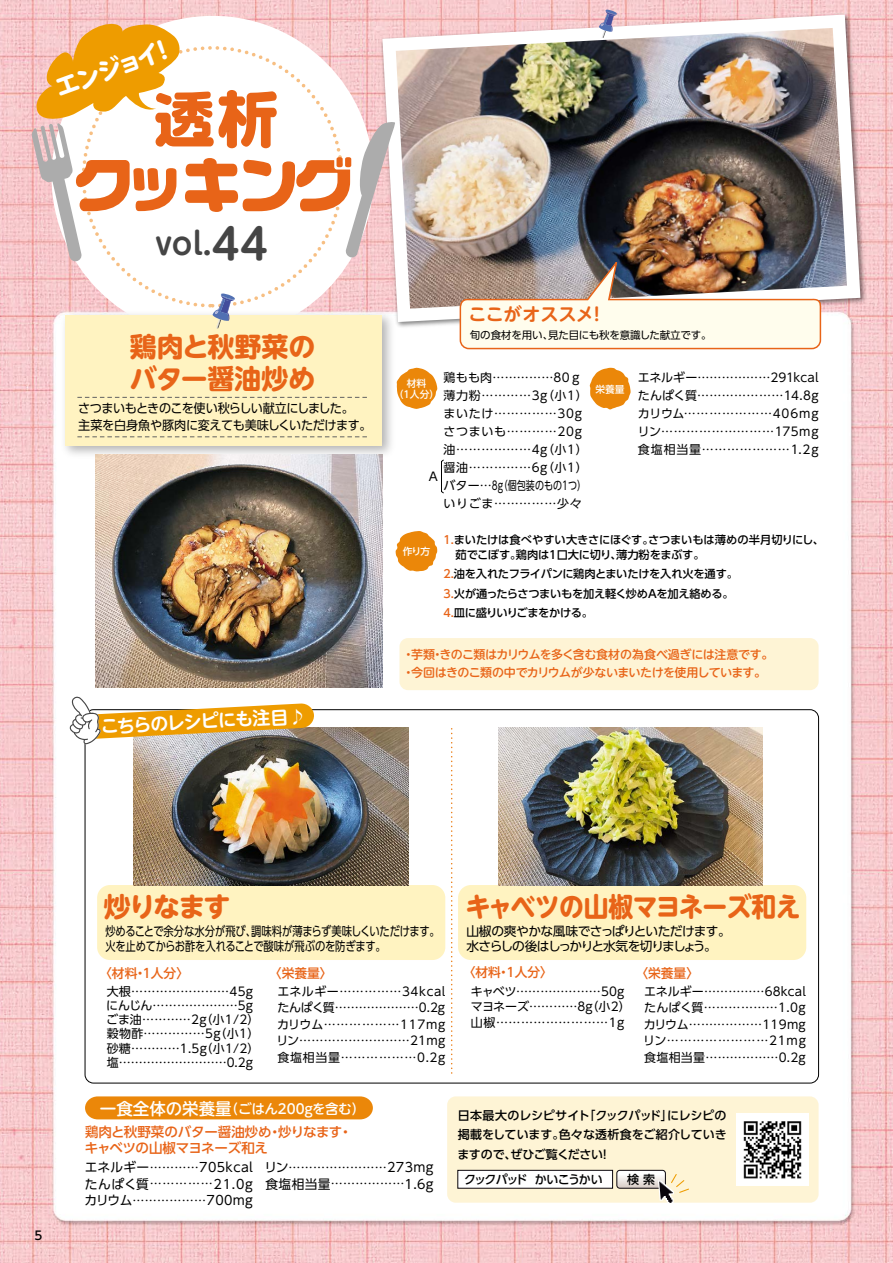
<style>
.page{position:relative;width:893px;height:1263px;background:#fff}
.page>*{position:absolute;margin:0;border:0;box-sizing:border-box;transform-origin:0 0}
.t1{font:900 60.6px/65.6px "Logo Maru Std";letter-spacing:-.06em;color:#e86418;text-align:center}
.t2{font:700 30.45px "UD Shin M Go Pro De";color:#454545}
.t3{font:700 27px/32.2px "UD Shin M Go Pro";letter-spacing:-.005em;color:#e86418}
.t4{font:700 27px "UD Shin M Go Pro";letter-spacing:-.025em;color:#e86418;scale:.92 1}
.t5{font:700 27px "UD Shin M Go Pro";letter-spacing:-.025em;color:#e86418}
.t6{font:700 24px "UD Shin M Go Pro";color:#fff}
.t7{font:700 18px "UD Shin M Go Pro De";color:#fff}
.t8{font:700 18px "UD Shin M Go Pro De";color:#e86418}
.t9{font:500 13.5px/16.5px "UD Shin Go Pro";letter-spacing:-.015em;color:#e86418}
.t10{font:500 13.5px "UD Shin M Go Pro";letter-spacing:-.02em;color:#fff}
.t11{font:12.75px/15px "UD Shin Go Pro";letter-spacing:-.03em;color:#000;scale:.81 1}
.t12{font:12.75px/16.5px "UD Shin Go Pro";letter-spacing:-.03em;color:#000;text-align:justify}
.t13{font:12.75px/16.5px "UD Shin Go Pro";letter-spacing:-.03em;color:#000;scale:.95 1}
.t14{font:12.75px/15px "UD Shin Go Pro";letter-spacing:-.07em;color:#000}
.t15{font:500 12.75px "UD Shin Go Pro";color:#e86418}
.t16{font:12px/16.5px "UD Shin Go Pro";letter-spacing:.02em;color:#000;text-align:justify}
.t17{font:12px/18px "UD Shin Go Pro";letter-spacing:.05em;color:#000}
.t18{font:500 12px/18px "UD Shin M Go Pro";letter-spacing:-.045em;color:#e86418}
.t19{font:500 12px/19.5px "UD Shin Go Pro";letter-spacing:-.025em;color:#000;text-align:justify}
.t20{font:12px/15.8px "UD Shin Go Pro";letter-spacing:-.005em;color:#000}
.t21{font:500 12px "UD Shin Go Pro";letter-spacing:-.11em;color:#000}
.t22{font:500 11.25px/19.5px "UD Shin Go Pro";letter-spacing:-.02em;color:#000}
.t23{font:10.5px "UD Shin Go Pro";letter-spacing:-.02em;color:#000}
.t24{font:500 9.75px/11.2px "UD Shin Go Pro";color:#fff;text-align:center}
.s1{font-size:42px}
.s2{color:#e86418}
.s3{font-size:16.5px}
.s4{font-size:12px}
.s5{font-size:12.75px}
</style>
<div class="page">
<img style="left:0;top:0;width:893px;height:1263px">
<img style="left:378px;top:10px;width:491px;height:321px">
<svg style="left:382px;top:15px;width:478px;height:307px"></svg>
<div style="left:52px;top:16px;width:321px;height:322px;background:#fff;border-radius:50%"></div>
<img style="left:57px;top:307px;width:342px;height:156px">
<div style="left:66px;top:315px;width:316px;height:130px;background:#fff3c1"></div>
<svg style="left:77px;top:397px;width:290px;height:1px"></svg>
<svg style="left:77px;top:436px;width:290px;height:1px"></svg>
<svg style="left:345px;top:122px;width:51px;height:136px"></svg>
<div style="left:97px;top:885px;width:348px;height:75px;background:#fff3c1;border-radius:13px"></div>
<img style="left:134px;top:727px;width:274px;height:158px">
<img style="left:396px;top:28px;width:451px;height:281px">
<img style="left:96px;top:454px;width:286px;height:233px">
<img style="left:459px;top:256px;width:363px;height:94px">
<svg style="left:590px;top:368px;width:41px;height:41px"></svg>
<div style="left:447px;top:1096px;width:372px;height:107px;background:#fef4d5;border-radius:9px"></div>
<div style="left:85px;top:1096px;width:288px;height:23px;background:#eb8709"></div>
<svg style="left:70px;top:696px;width:244px;height:48px"></svg>
<svg style="left:451px;top:729px;width:1px;height:346px"></svg>
<div style="left:458px;top:885px;width:348px;height:75px;background:#fff3c1;border-radius:13px"></div>
<img style="left:498px;top:727px;width:264px;height:158px">
<svg style="left:396px;top:368px;width:41px;height:41px"></svg>
<svg style="left:396px;top:531px;width:41px;height:40px"></svg>
<svg style="left:32px;top:20px;width:149px;height:242px"></svg>
<div style="left:399px;top:638px;width:420px;height:52px;background:#fef4d5;border-radius:9px"></div>
<img style="left:736px;top:1113px;width:72px;height:73px">
<div style="left:458px;top:1170px;width:155px;height:18px;background:#fff"></div>
<div style="left:457px;top:1170px;width:156px;height:18px;border:1px solid #0a050c"></div>
<div style="left:616px;top:1170px;width:50px;height:18px;border:1px solid #0a050c;border-radius:3px"></div>
<svg style="left:617px;top:1170px;width:73px;height:35px"></svg>
<svg style="left:212px;top:293px;width:24px;height:35px"></svg>
<svg style="left:599px;top:9px;width:19px;height:29px"></svg>
<svg style="left:441px;top:459px;width:4px;height:35px"></svg>
<h3 class="t6" style="left:49px;top:70px;width:126px;rotate:-20deg">エンジョイ！</h3>
<h1 class="t1" style="left:73px;top:83px;width:283px">透析<br>クッキング</h1>
<h2 class="t2" style="left:155px;top:219px;width:114px">vol.<span class="s1">44</span></h2>
<h3 class="t3" style="left:130px;top:329px;width:187px">鶏肉と秋野菜のバター醤油炒め</h3>
<p class="t13" style="left:78px;top:400px;width:311px">さつまいもときのこを使い秋らしい献立にしました。<br>主菜を白身魚や豚肉に変えても美味しくいただけます。</p>
<h3 class="t7" style="left:100px;top:712px;width:207px;rotate:-3deg">こちらのレシピにも注目♪</h3>
<h3 class="t8" style="left:469px;top:299px;width:139px">ここがオススメ！</h3>
<p class="t23" style="left:470px;top:326px;width:243px">旬の食材を用い、見た目にも秋を意識した献立です。</p>
<p class="t17" style="left:444px;top:368px;width:146px">鶏もも肉……………80ｇ薄力粉…………3g（小1）まいたけ……………30gさつまいも…………20g油………………4g（小1）醤油……………6g（小1）バター…8g（個包装のもの1つ）いりごま……………少々</p>
<p class="t24" style="left:394px;top:377px;width:47px">材料<br>（1人分）</p>
<p class="t16" style="left:429px;top:468px;width:10px">A</p>
<p class="t24" style="left:595px;top:383px;width:31px">栄養量</p>
<p class="t16" style="left:638px;top:368px;width:182px;line-height:18px">エネルギー………………291kcalたんぱく質…………………14.8gカリウム…………………406mgリン………………………175mg食塩相当量…………………1.2g</p>
<p class="t24" style="left:403px;top:545px;width:29px">作り方</p>
<p class="t22" style="left:456px;top:531px;width:370px;line-height:15px;text-indent:-14px"><span class="s2">１.</span>まいたけは食べやすい大きさにほぐす。さつまいもは薄めの半月切りにし、茹でこぼす。鶏肉は1口大に切り、薄力粉をまぶす。</p>
<p class="t22" style="left:441px;top:564px;width:298px"><span class="s2">２.</span>油を入れたフライパンに鶏肉とまいたけを入れ火を通す。<br><span class="s2">３.</span>火が通ったらさつまいもを加え軽く炒めAを加え絡める。<br><span class="s2">４.</span>皿に盛りいりごまをかける。</p>
<p class="t18" style="left:403px;top:645px;width:372px">・芋類・きのこ類はカリウムを多く含む食材の為食べ過ぎには注意です。・今回はきのこ類の中でカリウムが少ないまいたけを使用しています。</p>
<p class="t19" style="left:35px;top:1225px;width:9px">5</p>
<h3 class="t5" style="left:104px;top:885px;width:128px">炒りなます</h3>
<p class="t11" style="left:105px;top:923px;width:414px">炒めることで余分な水分が飛び、調味料が薄まらず美味しくいただけます。火を止めてからお酢を入れることで酸味が飛ぶのを防ぎます。</p>
<p class="t15" style="left:99px;top:962px;width:91px">〈材料・１人分〉</p>
<p class="t16" style="left:106px;top:984px;width:155px;line-height:14.2px;text-align:left">大根……………………45gにんじん…………………5gごま油…………2g（小1/2）穀物酢……………5g（小1）砂糖…………1.5g（小1/2）塩………………………0.2g</p>
<p class="t15" style="left:269px;top:962px;width:65px">〈栄養量〉</p>
<p class="t16" style="left:276px;top:982px;width:170px">エネルギー……………34kcalたんぱく質…………………0.2gカリウム………………117mgリン………………………21mg食塩相当量………………0.2g</p>
<p class="t10" style="left:100px;top:1097px;width:266px"><span class="s3">一食全体の栄養量</span>（ごはん200gを含む）</p>
<p class="t9" style="left:85px;top:1123px;width:269px">鶏肉と秋野菜のバター醤油炒め・炒りなます・キャベツの山椒マヨネーズ和え</p>
<p class="t12" style="left:85px;top:1159px;width:170px">エネルギー<span class="s4">…………</span>705kcalたんぱく質<span class="s4">……………</span>21.0gカリウム<span class="s4">………………</span>700mg</p>
<p class="t16" style="left:264px;top:1159px;width:170px"><span class="s5">リン</span>……………………<span class="s5">273mg</span></p>
<p class="t12" style="left:266px;top:1175px;width:169px">食塩相当量<span class="s4">………………</span>1.6g</p>
<h3 class="t4" style="left:466px;top:885px;width:365px">キャベツの山椒マヨネーズ和え</h3>
<p class="t14" style="left:466px;top:923px;width:266px">山椒の爽やかな風味でさっぱりといただけます。水さらしの後はしっかりと水気を切りましょう。</p>
<p class="t15" style="left:463px;top:962px;width:92px">〈材料・1人分〉</p>
<p class="t15" style="left:635px;top:962px;width:65px">〈栄養量〉</p>
<p class="t20" style="left:471px;top:983px;width:161px">キャベツ…………………50gマヨネーズ…………8g（小2）山椒………………………1g</p>
<p class="t16" style="left:643px;top:982px;width:164px">エネルギー……………68kcalたんぱく質………………1.0gカリウム………………119mgリン……………………21mg食塩相当量………………0.2g</p>
<p class="t19" style="left:457px;top:1105px;width:271px">日本最大のレシピサイト「クックパッド」にレシピの掲載をしています。色々な透析食をご紹介していきますので、ぜひご覧ください！</p>
<p class="t21" style="left:464px;top:1169px;width:140px">クックパッド かいこうかい</p>
<p class="t19" style="left:627px;top:1169px;width:29px">検 索</p>
</div>
